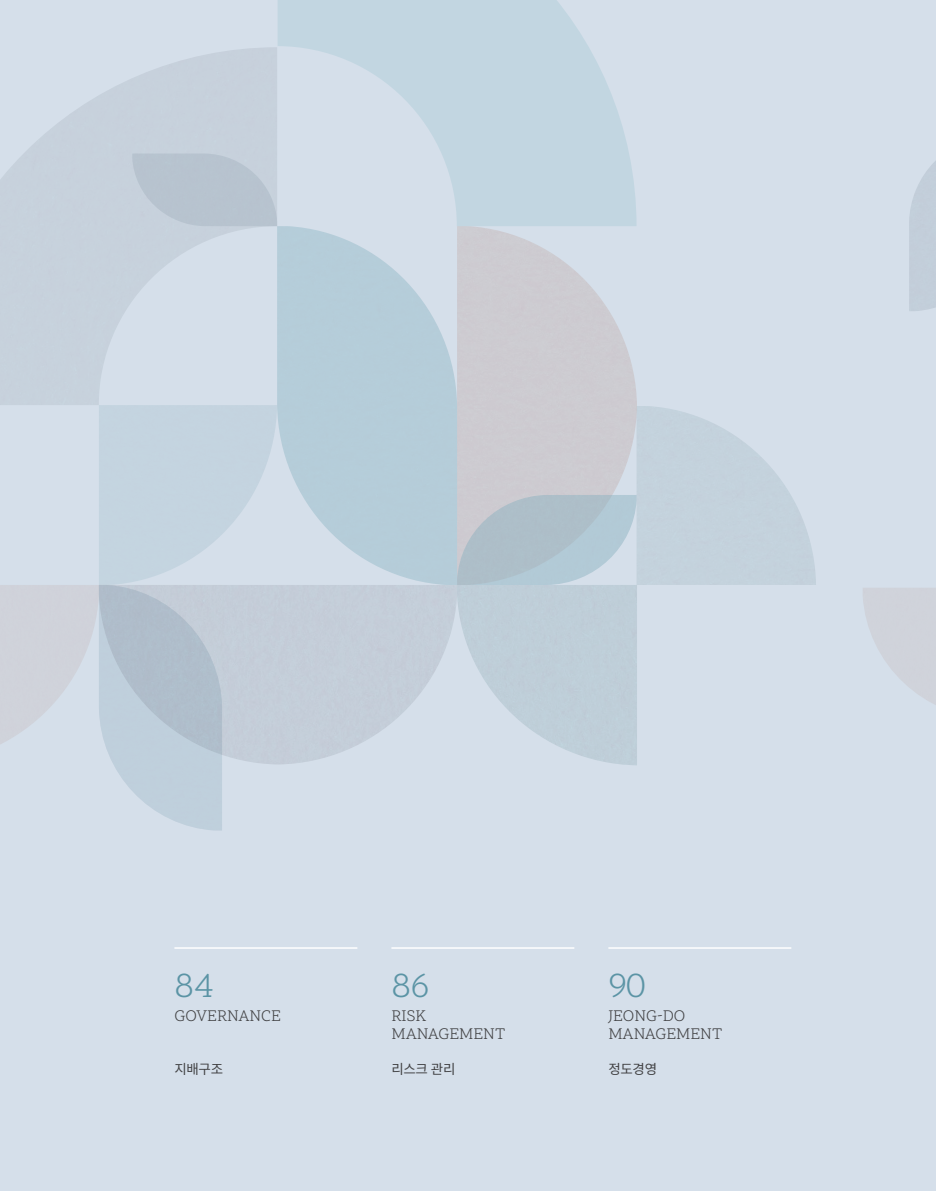
<style>
.page{position:relative;width:936px;height:1191px;background:#fff}
.page>*{position:absolute;margin:0;border:0;box-sizing:border-box;transform-origin:0 0}
.t1{font:35.85px "Scope One";color:#5b94a5}
.t2{font:16.5px/18px "Scope One";color:#404042}
.t3{font:13.5px "Noto Sans CJ Kkr";letter-spacing:-.025em;color:#404042}
</style>
<div class="page">
<div style="left:0;top:0;width:935px;height:1191px;background:#d5dfea"></div>
<img style="left:862px;top:587px;width:73px;height:132px">
<img style="left:909px;top:134px;width:26px;height:177px">
<img style="left:277px;top:585px;width:180px;height:180px">
<img style="left:457px;top:226px;width:180px;height:180px">
<svg style="left:277px;top:0;width:359px;height:226px;background:#c9d9e4"></svg>
<svg style="left:0;top:405px;width:277px;height:425px;background:#cdd8e3"></svg>
<img style="left:99px;top:585px;width:123px;height:245px">
<svg style="left:277px;top:226px;width:180px;height:359px;background:#bcd0dc"></svg>
<img style="left:0;top:47px;width:277px;height:358px">
<svg style="left:457px;top:406px;width:359px;height:359px;background:#cbd5df"></svg>
<img style="left:457px;top:495px;width:179px;height:90px">
<img style="left:132px;top:153px;width:145px;height:73px">
<hr style="left:174px;top:947px;width:183px;height:1px;background:#fff">
<hr style="left:391px;top:947px;width:183px;height:1px;background:#fff">
<hr style="left:608px;top:947px;width:183px;height:1px;background:#fff">
<h1 class="t1" style="left:174px;top:963px;width:41px">84</h1>
<p class="t2" style="left:174px;top:1008px;width:108px">GOVERNANCE</p>
<p class="t3" style="left:174px;top:1061px;width:50px">지배구조</p>
<h1 class="t1" style="left:391px;top:963px;width:40px">86</h1>
<p class="t2" style="left:391px;top:1008px;width:115px">RISK<br>MANAGEMENT</p>
<p class="t3" style="left:391px;top:1061px;width:66px">리스크 관리</p>
<h1 class="t1" style="left:608px;top:963px;width:39px">90</h1>
<p class="t2" style="left:608px;top:1008px;width:115px">JEONG-DO<br>MANAGEMENT</p>
<p class="t3" style="left:608px;top:1061px;width:50px">정도경영</p>
</div>
